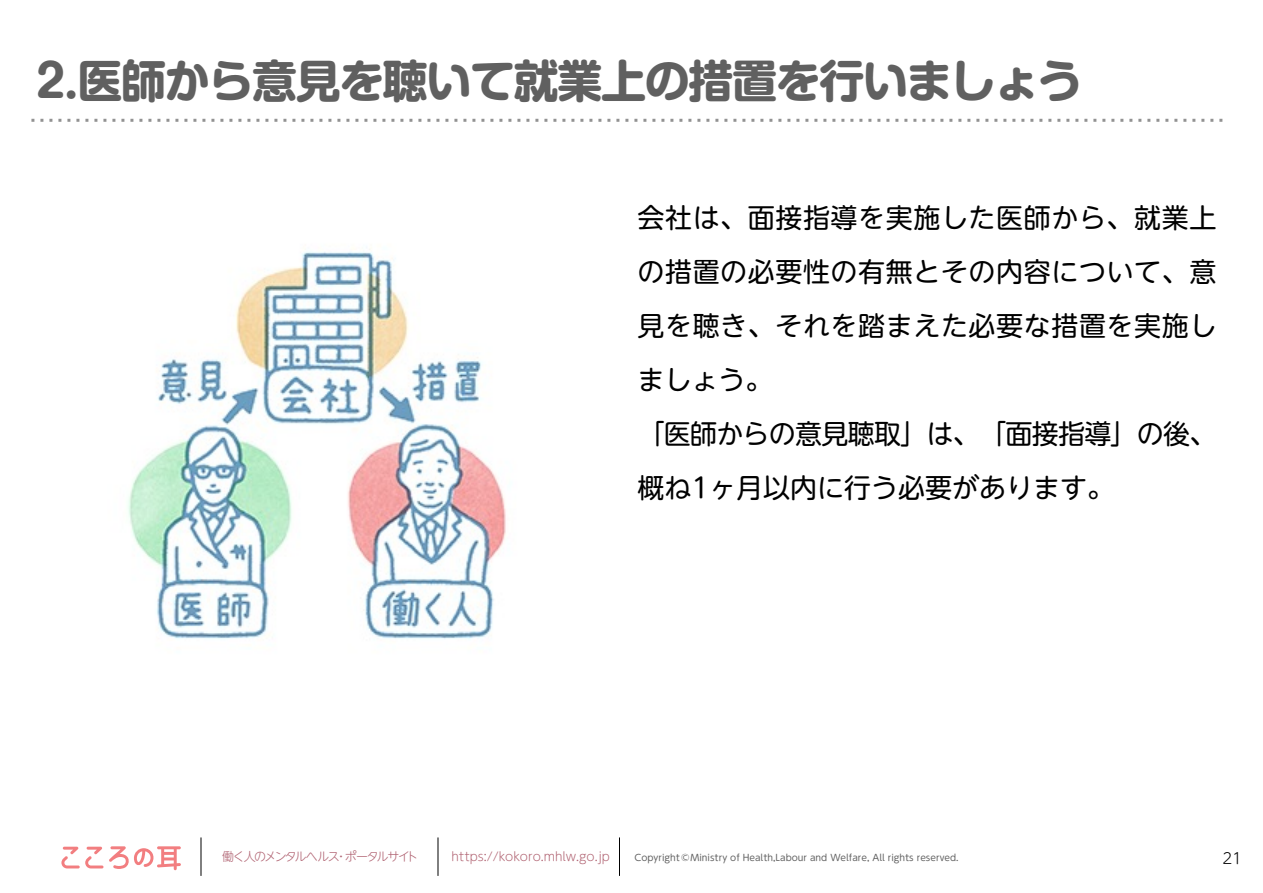
<style>
.page{position:relative;width:1263px;height:893px;background:#fff}
.page>*{position:absolute;margin:0;border:0;box-sizing:border-box;transform-origin:0 0}
.t1{font:700 45px "Shin M Go Pro";letter-spacing:-.03em;color:#606060}
.t2{font:27px/54px "UD Shin M Go Pro";letter-spacing:.02em;color:#000}
.t3{font:300 15px "UD Shin M Go Pro";color:#000}
.t4{font:300 12px "UD Shin M Go Pro";color:#b06271}
.t5{font:300 12px "UD Shin M Go Pro";letter-spacing:-.115em;color:#b06271}
.t6{font:9px "UD Shin M Go Pro";color:#606060}
</style>
<div class="page">
<hr style="left:201px;top:837px;width:1px;height:38px;background:#000">
<hr style="left:438px;top:837px;width:1px;height:38px;background:#000">
<hr style="left:619px;top:837px;width:1px;height:38px;background:#000">
<svg style="left:31px;top:119px;width:1192px;height:3px"></svg>
<img style="left:128px;top:249px;width:378px;height:391px">
<svg style="left:61px;top:846px;width:120px;height:24px"></svg>
<h1 class="t1" style="left:36px;top:44px;width:1048px">2.医師から意見を聴いて就業上の措置を行いましょう</h1>
<p class="t2" style="left:638px;top:189px;width:580px">会社は、面接指導を実施した医師から、就業上の措置の必要性の有無とその内容について、意見を聴き、それを踏まえた必要な措置を実施しましょう。<br>「医師からの意見聴取」は、「面接指導」の後、概ね1ヶ月以内に行う必要があります。</p>
<p class="t5" style="left:222px;top:847px;width:198px">働く人のメンタルヘルス・ポータルサイト</p>
<p class="t4" style="left:452px;top:846px;width:160px">https://kokoro.mhlw.go.jp</p>
<p class="t6" style="left:634px;top:850px;width:326px">Copyright©Ministry of Health,Labour and Welfare, All rights reserved.</p>
<p class="t3" style="left:1222px;top:846px;width:21px">21</p>
</div>
